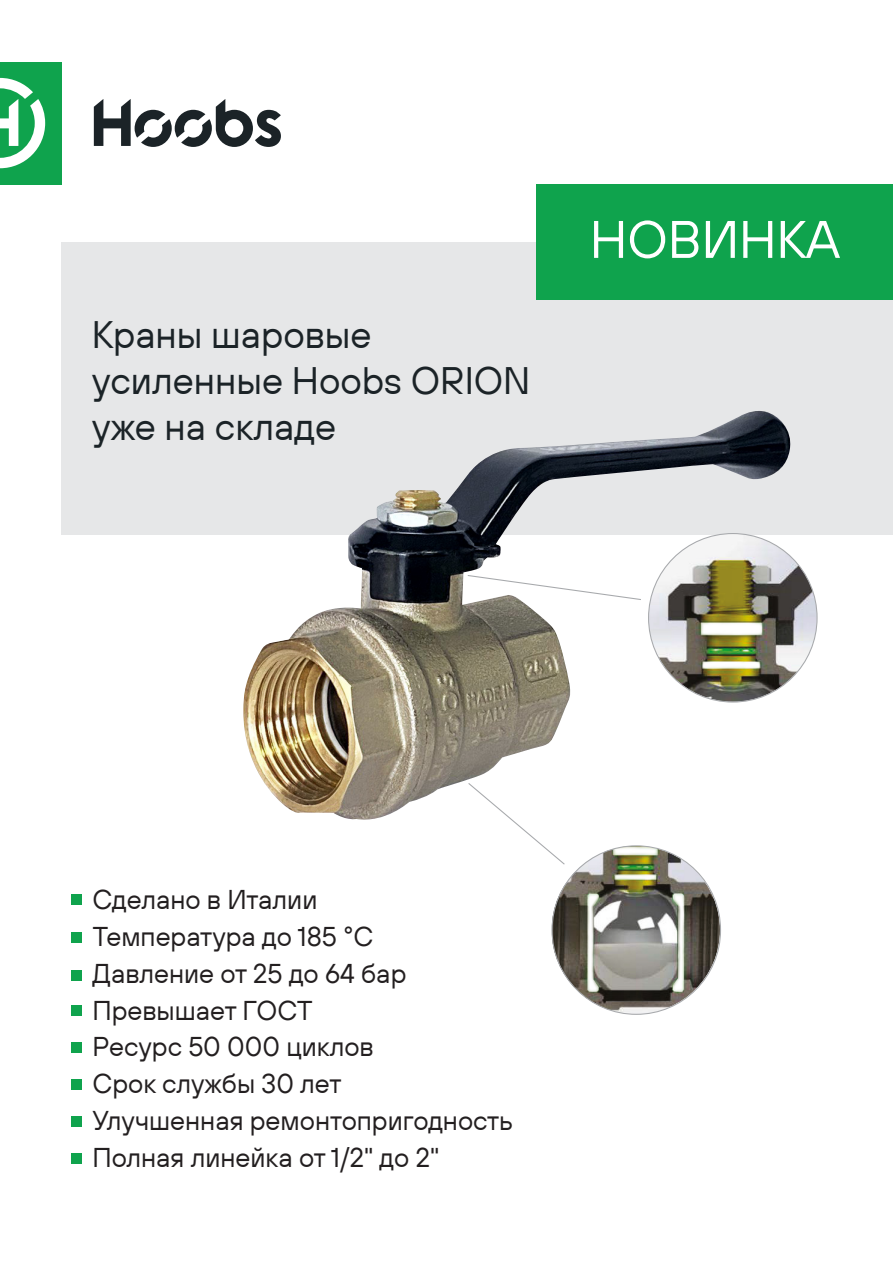
<style>
.page{position:relative;width:893px;height:1263px;background:#fff}
.page>*{position:absolute;margin:0;border:0;box-sizing:border-box;transform-origin:0 0}
.t1{font:52.8px "TT Hoves Pro";color:#fff}
.t2{font:38.25px/45.9px "TT Hoves Pro";color:#1b2327}
.t3{font:27.15px/36.9px "TT Hoves Pro";color:#231f20}
</style>
<div class="page">
<div style="left:61px;top:242px;width:832px;height:292px;background:#e6e7e8"></div>
<div style="left:0;top:62px;width:61px;height:122px;background:#0fa34d"></div>
<svg style="left:94px;top:99px;width:187px;height:48px"></svg>
<svg style="left:0;top:78px;width:45px;height:90px"></svg>
<div style="left:537px;top:184px;width:356px;height:116px;background:#0fa34d"></div>
<div style="left:71px;top:894px;width:11px;height:11px;background:#0fa34d"></div>
<div style="left:71px;top:932px;width:11px;height:11px;background:#0fa34d"></div>
<div style="left:71px;top:970px;width:11px;height:10px;background:#0fa34d"></div>
<div style="left:71px;top:1005px;width:11px;height:11px;background:#0fa34d"></div>
<div style="left:71px;top:1042px;width:11px;height:11px;background:#0fa34d"></div>
<div style="left:71px;top:1079px;width:11px;height:11px;background:#0fa34d"></div>
<div style="left:71px;top:1116px;width:11px;height:11px;background:#0fa34d"></div>
<div style="left:71px;top:1153px;width:11px;height:11px;background:#0fa34d"></div>
<img style="left:243px;top:411px;width:550px;height:409px">
<svg style="left:467px;top:574px;width:175px;height:27px"></svg>
<img style="left:649px;top:533px;width:168px;height:169px;border-radius:84px">
<svg style="left:467px;top:782px;width:99px;height:83px"></svg>
<img style="left:552px;top:846px;width:168px;height:168px;border-radius:84px">
<h2 class="t2" style="left:92px;top:311px;width:440px">Краны шаровые усиленные Hoobs ORION уже на складе</h2>
<h1 class="t1" style="left:590px;top:206px;width:252px">НОВИНКА</h1>
<p class="t3" style="left:93px;top:880px;width:422px">Сделано в Италии<br>Температура до 185 °С<br>Давление от 25 до 64 бар<br>Превышает ГОСТ<br>Ресурс 50 000 циклов<br>Срок службы 30 лет<br>Улучшенная ремонтопригодность<br>Полная линейка от 1/2" до 2"</p>
</div>
